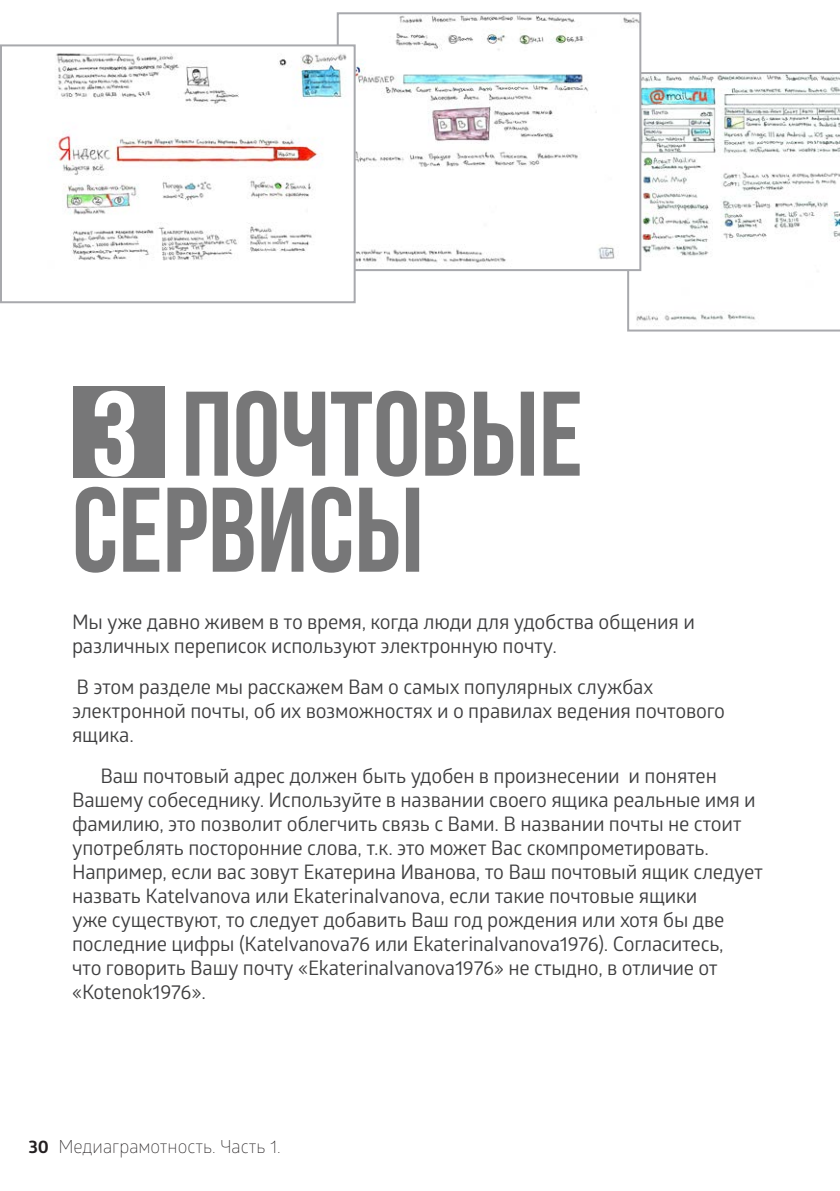
<style>
.page{position:relative;width:840px;height:1191px;background:#fff}
.page>*{position:absolute;margin:0;border:0;box-sizing:border-box;transform-origin:0 0}
.t1{font:700 120px/96px "Bebas Neue";color:#777778}
.t2{font:20px/24px "Glober";letter-spacing:-.01em;color:#3e3e3f}
.t3{font:300 18px "Glober";color:#231f20}
.s1{color:#fff}
.s2{font-weight:700}
</style>
<div class="page">
<div style="left:73px;top:387px;width:92px;height:91px;background:#777778"></div>
<svg style="left:627px;top:72px;width:212px;height:259px"></svg>
<img style="left:355px;top:15px;width:283px;height:253px">
<div style="left:336px;top:12px;width:305px;height:259px;border:2px solid #a8a9ad"></div>
<img style="left:55px;top:47px;width:297px;height:224px">
<div style="left:0;top:44px;width:355px;height:259px;border:2px solid #a8a9ad"></div>
<h1 class="t1" style="left:72px;top:385px;width:512px"><span class="s1">3</span> почтовые сервисы</h1>
<p class="t2" style="left:72px;top:609px;width:624px">Мы уже давно живем в то время, когда люди для удобства общения и различных переписок используют электронную почту.</p>
<p class="t2" style="left:72px;top:674px;width:654px">В этом разделе мы расскажем Вам о самых популярных службах электронной почты, об их возможностях и о правилах ведения почтового ящика.</p>
<p class="t2" style="left:72px;top:763px;width:692px;text-indent:28px">Ваш почтовый адрес должен быть удобен в произнесении и понятен Вашему собеседнику. Используйте в названии своего ящика реальные имя и фамилию, это позволит облегчить связь с Вами. В названии почты не стоит употреблять посторонние слова, т.к. это может Вас скомпрометировать.<br>Например, если вас зовут Екатерина Иванова, то Ваш почтовый ящик следует назвать KateIvanova или EkaterinaIvanova, если такие почтовые ящики<br>уже существуют, то следует добавить Ваш год рождения или хотя бы две последние цифры (KateIvanova76 или EkaterinaIvanova1976). Согласитесь,<br>что говорить Вашу почту «EkaterinaIvanova1976» не стыдно, в отличие от «Kotenok1976».</p>
<p class="t3" style="left:28px;top:1134px;width:254px"><span class="s2">30</span> Медиаграмотность. Часть 1.</p>
</div>
